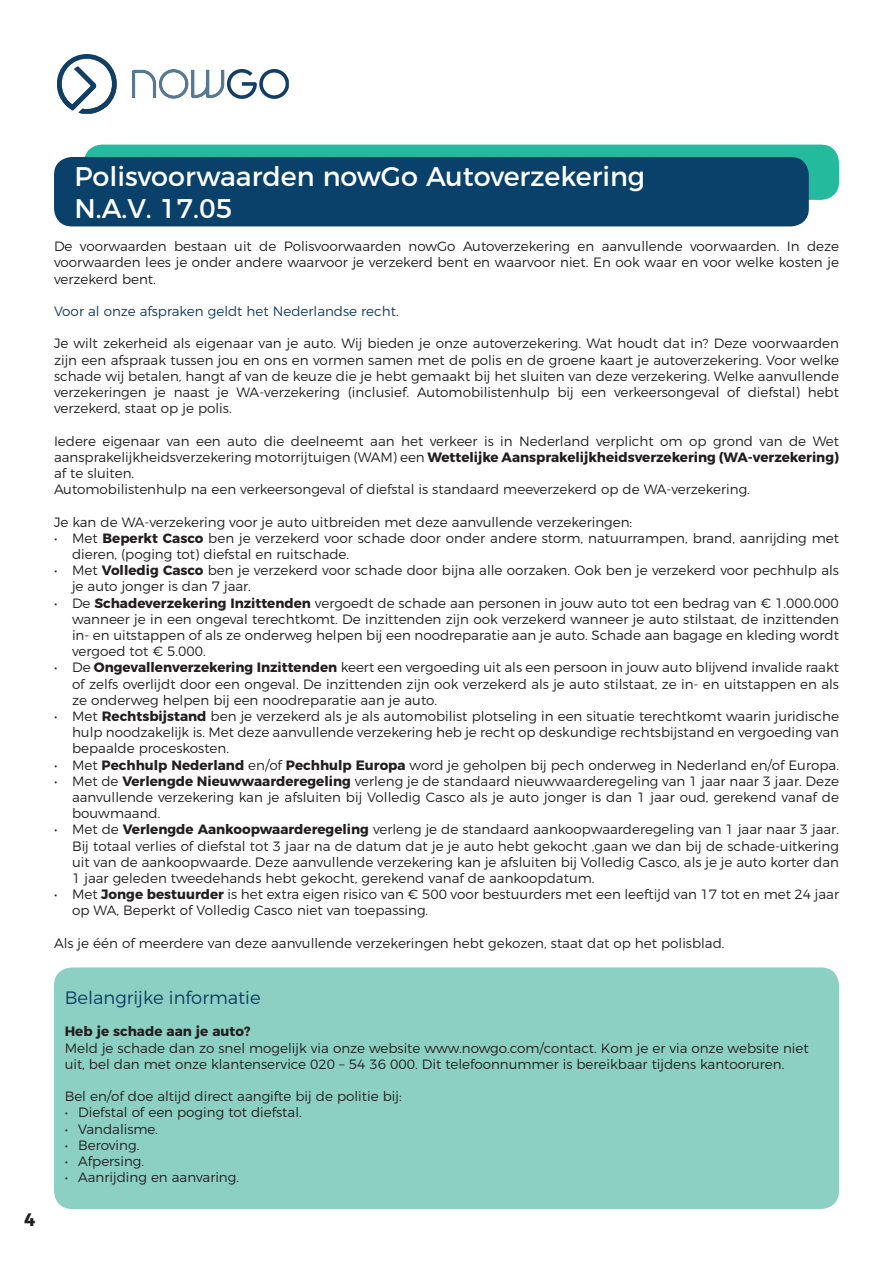
<style>
.page{position:relative;width:893px;height:1263px;background:#fff}
.page>*{position:absolute;margin:0;border:0;box-sizing:border-box;transform-origin:0 0}
.t1{font:27px/32.4px "Montserrat";color:#fff}
.t2{font:300 18px "Montserrat";color:#113d68}
.t3{font:700 18px "Montserrat";color:#231f20}
.t4{font:300 13.5px/16.2px "Montserrat";color:#231f20;text-align:justify}
.t5{font:300 13.5px "Montserrat";color:#113d68}
.t6{font:700 13.5px "Montserrat";color:#231f20}
.s1{font-weight:700}
</style>
<div class="page">
<svg style="left:132px;top:69px;width:157px;height:30px"></svg>
<img style="left:57px;top:54px;width:60px;height:60px">
<div style="left:84px;top:145px;width:755px;height:55px;background:#24ba9e;border-radius:18px"></div>
<div style="left:54px;top:157px;width:755px;height:69px;background:#09416b;border-radius:18px"></div>
<div style="left:54px;top:967px;width:785px;height:242px;background:#8bd0c2;border-radius:18px"></div>
<h2 class="t3" style="left:24px;top:1205px;width:13px">4</h2>
<h1 class="t1" style="left:74px;top:158px;width:572px">Polisvoorwaarden nowGo Autoverzekering<br>N.A.V. 17.05</h1>
<p class="t4" style="left:54px;top:237px;width:786px">De voorwaarden bestaan uit de Polisvoorwaarden nowGo Autoverzekering en aanvullende voorwaarden. In deze voorwaarden lees je onder andere waarvoor je verzekerd bent en waarvoor niet. En ook waar en voor welke kosten je verzekerd bent.</p>
<p class="t5" style="left:54px;top:301px;width:346px">Voor al onze afspraken geldt het Nederlandse recht.</p>
<p class="t4" style="left:54px;top:334px;width:786px">Je wilt zekerheid als eigenaar van je auto. Wij bieden je onze autoverzekering. Wat houdt dat in? Deze voorwaarden zijn een afspraak tussen jou en ons en vormen samen met de polis en de groene kaart je autoverzekering. Voor welke schade wij betalen, hangt af van de keuze die je hebt gemaakt bij het sluiten van deze verzekering. Welke aanvullende verzekeringen je naast je WA-verzekering (inclusief. Automobilistenhulp bij een verkeersongeval of diefstal) hebt verzekerd, staat op je polis.</p>
<p class="t4" style="left:54px;top:432px;width:786px;text-align:left">Iedere eigenaar van een auto die deelneemt aan het verkeer is in Nederland verplicht om op grond van de Wet aansprakelijkheidsverzekering motorrijtuigen (WAM) een <span class="s1">Wettelijke Aansprakelijkheidsverzekering (WA-verzekering) </span>af te sluiten.<br>Automobilistenhulp na een verkeersongeval of diefstal is standaard meeverzekerd op de WA-verzekering.</p>
<p class="t4" style="left:54px;top:513px;width:580px">Je kan de WA-verzekering voor je auto uitbreiden met deze aanvullende verzekeringen:</p>
<p class="t4" style="left:72px;top:529px;width:768px;text-indent:-18px">• Met <span class="s1">Beperkt Casco</span> ben je verzekerd voor schade door onder andere storm, natuurrampen, brand, aanrijding met dieren, (poging tot) diefstal en ruitschade.</p>
<p class="t4" style="left:72px;top:561px;width:769px;text-indent:-18px">• Met <span class="s1">Volledig Casco</span> ben je verzekerd voor schade door bijna alle oorzaken. Ook ben je verzekerd voor pechhulp als je auto jonger is dan 7 jaar.</p>
<p class="t4" style="left:72px;top:594px;width:768px;text-indent:-18px">• De <span class="s1">Schadeverzekering Inzittenden</span> vergoedt de schade aan personen in jouw auto tot een bedrag van € 1.000.000 wanneer je in een ongeval terechtkomt. De inzittenden zijn ook verzekerd wanneer je auto stilstaat, de inzittenden in- en uitstappen of als ze onderweg helpen bij een noodreparatie aan je auto. Schade aan bagage en kleding wordt vergoed tot € 5.000.</p>
<p class="t4" style="left:72px;top:658px;width:768px;text-indent:-18px">• De <span class="s1">Ongevallenverzekering Inzittenden</span> keert een vergoeding uit als een persoon in jouw auto blijvend invalide raakt of zelfs overlijdt door een ongeval. De inzittenden zijn ook verzekerd als je auto stilstaat, ze in- en uitstappen en als ze onderweg helpen bij een noodreparatie aan je auto.</p>
<p class="t4" style="left:72px;top:707px;width:768px;text-indent:-18px">• Met <span class="s1">Rechtsbijstand</span> ben je verzekerd als je als automobilist plotseling in een situatie terechtkomt waarin juridische hulp noodzakelijk is. Met deze aanvullende verzekering heb je recht op deskundige rechtsbijstand en vergoeding van bepaalde proceskosten.</p>
<p class="t4" style="left:54px;top:756px;width:786px">• Met <span class="s1">Pechhulp Nederland</span> en/of <span class="s1">Pechhulp Europa</span> word je geholpen bij pech onderweg in Nederland en/of Europa.</p>
<p class="t4" style="left:72px;top:772px;width:768px;text-indent:-18px">• Met de <span class="s1">Verlengde Nieuwwaarderegeling</span> verleng je de standaard nieuwwaarderegeling van 1 jaar naar 3 jaar. Deze aanvullende verzekering kan je afsluiten bij Volledig Casco als je auto jonger is dan 1 jaar oud, gerekend vanaf de bouwmaand.</p>
<p class="t4" style="left:72px;top:820px;width:768px;text-indent:-18px">• Met de <span class="s1">Verlengde Aankoopwaarderegeling</span> verleng je de standaard aankoopwaarderegeling van 1 jaar naar 3 jaar.<br>Bij totaal verlies of diefstal tot 3 jaar na de datum dat je je auto hebt gekocht ,gaan we dan bij de schade-uitkering uit van de aankoopwaarde. Deze aanvullende verzekering kan je afsluiten bij Volledig Casco, als je je auto korter dan 1 jaar geleden tweedehands hebt gekocht, gerekend vanaf de aankoopdatum.</p>
<p class="t4" style="left:72px;top:885px;width:768px;text-indent:-18px">• Met <span class="s1">Jonge bestuurder</span> is het extra eigen risico van € 500 voor bestuurders met een leeftijd van 17 tot en met 24 jaar op WA, Beperkt of Volledig Casco niet van toepassing.</p>
<p class="t4" style="left:54px;top:934px;width:672px">Als je één of meerdere van deze aanvullende verzekeringen hebt gekozen, staat dat op het polisblad.</p>
<h2 class="t2" style="left:65px;top:983px;width:197px">Belangrijke informatie</h2>
<p class="t6" style="left:65px;top:1020px;width:187px">Heb je schade aan je auto?</p>
<p class="t4" style="left:65px;top:1038px;width:745px">Meld je schade dan zo snel mogelijk via onze website www.nowgo.com/contact. Kom je er via onze website niet uit, bel dan met onze klantenservice 020 – 54 36 000. Dit telefoonnummer is bereikbaar tijdens kantooruren.</p>
<p class="t4" style="left:65px;top:1087px;width:339px">Bel en/of doe altijd direct aangifte bij de politie bij:</p>
<p class="t4" style="left:65px;top:1103px;width:239px">• Diefstal of een poging tot diefstal.</p>
<p class="t4" style="left:65px;top:1119px;width:95px">• Vandalisme.</p>
<p class="t4" style="left:65px;top:1136px;width:76px">• Beroving.</p>
<p class="t4" style="left:65px;top:1152px;width:81px">• Afpersing.</p>
<p class="t4" style="left:65px;top:1168px;width:176px">• Aanrijding en aanvaring.</p>
</div>
